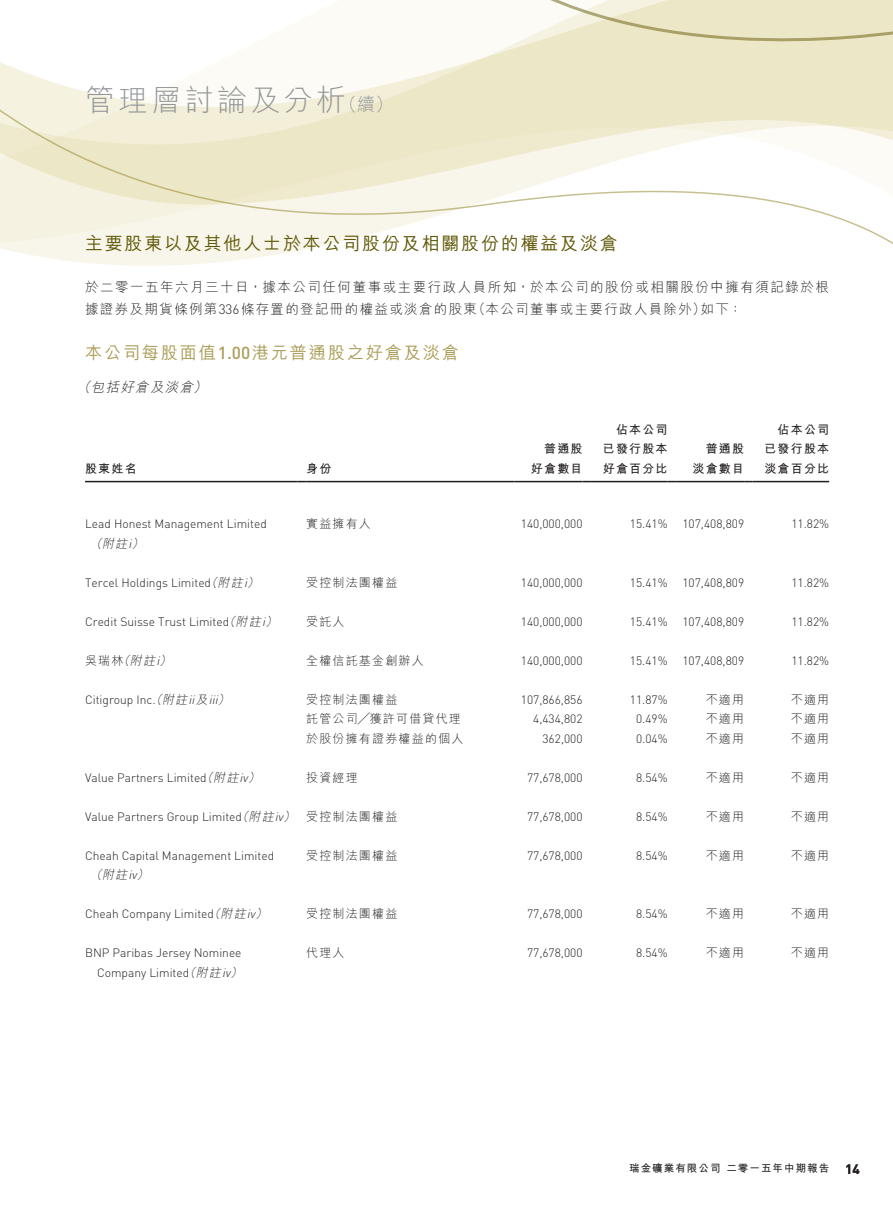
<style>
.page{position:relative;width:893px;height:1212px;background:#fff}
.page>*{position:absolute;margin:0;border:0;box-sizing:border-box;transform-origin:0 0}
.t1{font:300 30px "M Hei HK";letter-spacing:.1em;color:#939598}
.t2{font:500 18px "M Hei HK";letter-spacing:.1em;color:#5f5707}
.t3{font:500 17.25px "M Hei HK";letter-spacing:.1em;color:#ab9d57}
.t4{font:300 13.5px/22.5px "M Hei HK";letter-spacing:.115em;color:#231f20}
.t5{font:italic 300 13.5px "M Hei HK";color:#231f20}
.t6{font:300 12px/19.5px "DIN Pro";color:#231f20;text-align:right}
.t7{font:300 12px "M Hei HK";letter-spacing:.1em;color:#231f20}
.t8{font:700 12px/19.5px "M Hei HK";letter-spacing:.1em;color:#231f20;text-align:right}
.t9{font:italic 300 12px "M Hei HK";color:#231f20}
.t10{font:700 10.5px "M Hei HK";letter-spacing:.1em;color:#231f20}
.s1{font-size:18px}
.s2{font-family:"DIN Pro"}
.s3{font-family:"M Hei HK";font-style:italic}
.s4{font-style:italic}
.s5{font-style:normal}
.s6{font-family:"M Hei HK"}
.s7{font-family:"DIN Pro";font-size:13.5px}
</style>
<div class="page">
<svg style="left:0;top:43px;width:893px;height:219px"></svg>
<hr style="left:85px;top:481px;width:213px;height:1px;background:#231f20">
<hr style="left:306px;top:481px;width:208px;height:1px;background:#231f20">
<hr style="left:514px;top:481px;width:69px;height:1px;background:#231f20">
<hr style="left:591px;top:481px;width:77px;height:1px;background:#231f20">
<hr style="left:676px;top:481px;width:68px;height:1px;background:#231f20">
<hr style="left:753px;top:481px;width:76px;height:1px;background:#231f20">
<svg style="left:516px;top:0;width:377px;height:43px;background:#eae5c8"></svg>
<h1 class="t1" style="left:85px;top:85px;width:310px">管理層討論及分析<span class="s1">（續）</span></h1>
<h2 class="t2" style="left:85px;top:230px;width:534px">主要股東以及其他人士於本公司股份及相關股份的權益及淡倉</h2>
<p class="t4" style="left:85px;top:276px;width:746px">於二零一五年六月三十日，據本公司任何董事或主要行政人員所知，於本公司的股份或相關股份中擁有須記錄於根據證券及期貨條例第<span class="s2">336</span>條存置的登記冊的權益或淡倉的股東（本公司董事或主要行政人員除外）如下：</p>
<h3 class="t3" style="left:85px;top:341px;width:375px">本公司每股面值<span class="s2">1.00</span>港元普通股之好倉及淡倉</h3>
<p class="t5" style="left:77px;top:380px;width:134px">（包括好倉及淡倉）</p>
<p class="t8" style="left:85px;top:458px;width:53px">股東姓名</p>
<p class="t8" style="left:306px;top:458px;width:27px">身份</p>
<p class="t8" style="left:531px;top:438px;width:53px">普通股好倉數目</p>
<p class="t8" style="left:603px;top:419px;width:66px;text-align:justify;text-indent:13px">佔本公司已發行股本好倉百分比</p>
<p class="t8" style="left:692px;top:438px;width:53px">普通股淡倉數目</p>
<p class="t8" style="left:764px;top:419px;width:66px;text-align:justify;text-indent:13px">佔本公司已發行股本淡倉百分比</p>
<p class="t6" style="left:85px;top:514px;width:183px">Lead Honest Management Limited</p>
<p class="t9" style="left:90px;top:537px;width:57px">（附註<span class="s2">i</span>）</p>
<p class="t7" style="left:306px;top:518px;width:66px">實益擁有人</p>
<p class="t6" style="left:521px;top:514px;width:63px">140,000,000</p>
<p class="t6" style="left:630px;top:514px;width:116px">15.41% 107,408,809</p>
<p class="t6" style="left:791px;top:514px;width:39px">11.82%</p>
<p class="t6" style="left:85px;top:572px;width:178px">Tercel Holdings Limited<span class="s3">（附註</span><span class="s4">i</span><span class="s3">）</span></p>
<p class="t7" style="left:306px;top:576px;width:93px">受控制法團權益</p>
<p class="t6" style="left:521px;top:572px;width:63px">140,000,000</p>
<p class="t6" style="left:630px;top:572px;width:116px">15.41% 107,408,809</p>
<p class="t6" style="left:791px;top:572px;width:39px">11.82%</p>
<p class="t6" style="left:85px;top:611px;width:196px">Credit Suisse Trust Limited<span class="s3">（附註</span><span class="s4">i</span><span class="s3">）</span></p>
<p class="t7" style="left:306px;top:615px;width:40px">受託人</p>
<p class="t6" style="left:521px;top:611px;width:63px">140,000,000</p>
<p class="t6" style="left:630px;top:611px;width:116px">15.41% 107,408,809</p>
<p class="t6" style="left:791px;top:611px;width:39px">11.82%</p>
<p class="t9" style="left:85px;top:654px;width:90px"><span class="s5">吳瑞林</span>（附註<span class="s2">i</span>）</p>
<p class="t7" style="left:306px;top:654px;width:119px">全權信託基金創辦人</p>
<p class="t6" style="left:521px;top:650px;width:63px">140,000,000</p>
<p class="t6" style="left:630px;top:650px;width:116px">15.41% 107,408,809</p>
<p class="t6" style="left:791px;top:650px;width:39px">11.82%</p>
<p class="t6" style="left:85px;top:689px;width:149px">Citigroup Inc.<span class="s3">（附註</span><span class="s4">ii</span><span class="s3">及</span><span class="s4">iii</span><span class="s3">）</span></p>
<p class="t7" style="left:306px;top:693px;width:93px">受控制法團權益</p>
<p class="t6" style="left:521px;top:689px;width:63px">107,866,856</p>
<p class="t6" style="left:630px;top:689px;width:39px">11.87%</p>
<p class="t7" style="left:706px;top:693px;width:40px">不適用</p>
<p class="t7" style="left:791px;top:693px;width:40px">不適用</p>
<p class="t7" style="left:306px;top:713px;width:156px">託管公司╱獲許可借貸代理</p>
<p class="t6" style="left:533px;top:709px;width:51px">4,434,802</p>
<p class="t6" style="left:636px;top:709px;width:33px">0.49%</p>
<p class="t7" style="left:706px;top:713px;width:40px">不適用</p>
<p class="t7" style="left:791px;top:713px;width:40px">不適用</p>
<p class="t7" style="left:306px;top:732px;width:159px">於股份擁有證券權益的個人</p>
<p class="t6" style="left:542px;top:728px;width:42px">362,000</p>
<p class="t6" style="left:636px;top:728px;width:33px">0.04%</p>
<p class="t7" style="left:706px;top:732px;width:40px">不適用</p>
<p class="t7" style="left:791px;top:732px;width:40px">不適用</p>
<p class="t6" style="left:85px;top:767px;width:179px">Value Partners Limited<span class="s3">（附註</span><span class="s4">iv</span><span class="s3">）</span></p>
<p class="t7" style="left:306px;top:771px;width:53px">投資經理</p>
<p class="t6" style="left:527px;top:767px;width:57px">77,678,000</p>
<p class="t6" style="left:636px;top:767px;width:33px">8.54%</p>
<p class="t7" style="left:706px;top:771px;width:40px">不適用</p>
<p class="t7" style="left:791px;top:771px;width:40px">不適用</p>
<p class="t6" style="left:85px;top:806px;width:314px">Value Partners Group Limited<span class="s3">（附註</span><span class="s4">iv</span><span class="s3">）</span> <span class="s6">受控制法團權益</span></p>
<p class="t6" style="left:527px;top:806px;width:57px">77,678,000</p>
<p class="t6" style="left:636px;top:806px;width:33px">8.54%</p>
<p class="t7" style="left:706px;top:810px;width:40px">不適用</p>
<p class="t7" style="left:791px;top:810px;width:40px">不適用</p>
<p class="t6" style="left:85px;top:845px;width:191px">Cheah Capital Management Limited</p>
<p class="t9" style="left:90px;top:869px;width:63px">（附註<span class="s2">iv</span>）</p>
<p class="t7" style="left:306px;top:849px;width:93px">受控制法團權益</p>
<p class="t6" style="left:527px;top:845px;width:57px">77,678,000</p>
<p class="t6" style="left:636px;top:845px;width:33px">8.54%</p>
<p class="t7" style="left:706px;top:849px;width:40px">不適用</p>
<p class="t7" style="left:791px;top:849px;width:40px">不適用</p>
<p class="t6" style="left:85px;top:904px;width:186px">Cheah Company Limited<span class="s3">（附註</span><span class="s4">iv</span><span class="s3">）</span></p>
<p class="t7" style="left:306px;top:908px;width:93px">受控制法團權益</p>
<p class="t6" style="left:527px;top:904px;width:57px">77,678,000</p>
<p class="t6" style="left:636px;top:904px;width:33px">8.54%</p>
<p class="t7" style="left:706px;top:908px;width:40px">不適用</p>
<p class="t7" style="left:791px;top:908px;width:40px">不適用</p>
<p class="t6" style="left:85px;top:943px;width:161px">BNP Paribas Jersey Nominee<br>Company Limited<span class="s3">（附註</span><span class="s4">iv</span><span class="s3">）</span></p>
<p class="t7" style="left:306px;top:947px;width:40px">代理人</p>
<p class="t6" style="left:527px;top:943px;width:57px">77,678,000</p>
<p class="t6" style="left:636px;top:943px;width:33px">8.54%</p>
<p class="t7" style="left:706px;top:947px;width:40px">不適用</p>
<p class="t7" style="left:791px;top:947px;width:40px">不適用</p>
<p class="t10" style="left:629px;top:1161px;width:232px">瑞金礦業有限公司 二零一五年中期報告 <span class="s7">14</span></p>
</div>
